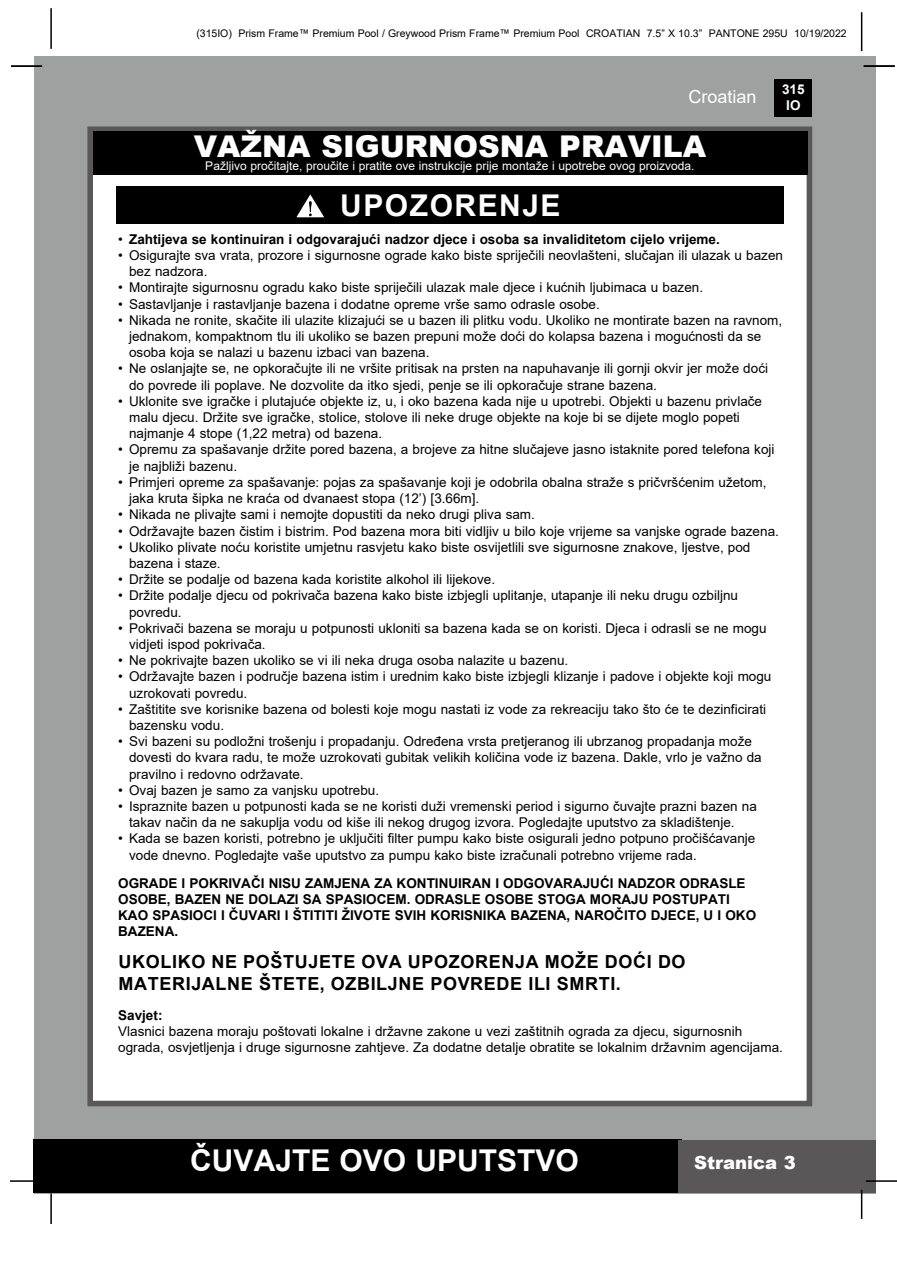
<style>
.page{position:relative;width:897px;height:1264px;background:#fff}
.page>*{position:absolute;margin:0;border:0;box-sizing:border-box;transform-origin:0 0}
.t1{font:900 30px "Arial";color:#fff}
.t2{font:700 30px "Arial";color:#fff}
.t3{font:700 30px "Arial";letter-spacing:.05em;color:#fff}
.t4{font:700 18px/21.6px "Arial";letter-spacing:.035em;color:#000}
.t5{font:900 18px "Arial";color:#fff}
.t6{font:18px "Arial";color:#fff}
.t7{font:13.5px/16.2px "Arial";color:#000}
.t8{font:700 13.5px/16.2px "Arial";color:#000}
.t9{font:700 13.5px/16.2px "Arial";color:#fff;text-align:center}
.t10{font:12px "Arial";color:#fff}
.t11{font:10.5px "Arial";color:#000}
.s1{font-weight:400}
</style>
<div class="page">
<div style="left:34px;top:56px;width:841px;height:1137px;background:#9fa0a0"></div>
<div style="left:774px;top:79px;width:38px;height:38px;background:#000"></div>
<hr style="left:50px;top:8px;width:2px;height:41px;background:#000">
<hr style="left:860px;top:12px;width:2px;height:39px;background:#000">
<div style="left:33px;top:1140px;width:648px;height:53px;background:#000"></div>
<div style="left:678px;top:1140px;width:197px;height:53px;background:#595757"></div>
<hr style="left:865px;top:1180px;width:31px;height:1px;background:#000">
<hr style="left:860px;top:1189px;width:2px;height:30px;background:#000">
<hr style="left:50px;top:1193px;width:2px;height:31px;background:#000">
<hr style="left:10px;top:1180px;width:31px;height:1px;background:#000">
<div style="left:87px;top:126px;width:725px;height:980px;background:#fff;border:6px solid #595757"></div>
<div style="left:93px;top:131px;width:714px;height:44px;background:#000"></div>
<hr style="left:863px;top:65px;width:31px;height:2px;background:#000">
<hr style="left:11px;top:65px;width:31px;height:2px;background:#000">
<div style="left:117px;top:186px;width:667px;height:37px;background:#000"></div>
<svg style="left:296px;top:194px;width:28px;height:24px"></svg>
<p class="t11" style="left:196px;top:26px;width:652px">(315IO) Prism Frame™ Premium Pool / Greywood Prism Frame™ Premium Pool CROATIAN 7.5” X 10.3” PANTONE 295U 10/19/2022</p>
<h2 class="t6" style="left:688px;top:84px;width:70px">Croatian</h2>
<h1 class="t1" style="left:194px;top:124px;width:513px">VAŽNA SIGURNOSNA PRAVILA</h1>
<p class="t10" style="left:205px;top:158px;width:490px">Pažljivo pročitajte, proučite i pratite ove instrukcije prije montaže i upotrebe ovog proizvoda.</p>
<h1 class="t3" style="left:340px;top:184px;width:222px">UPOZORENJE</h1>
<p class="t9" style="left:782px;top:81px;width:24px">315<br>IO</p>
<p class="t8" style="left:118px;top:231px;width:603px"><span class="s1">•</span> Zahtijeva se kontinuiran i odgovarajući nadzor djece i osoba sa invaliditetom cijelo vrijeme.</p>
<p class="t7" style="left:129px;top:247px;width:655px;text-indent:-11px">• Osigurajte sva vrata, prozore i sigurnosne ograde kako biste spriječili neovlašteni, slučajan ili ulazak u bazen bez nadzora.</p>
<p class="t7" style="left:118px;top:279px;width:586px">• Montirajte sigurnosnu ogradu kako biste spriječili ulazak male djece i kućnih ljubimaca u bazen.</p>
<p class="t7" style="left:118px;top:296px;width:483px">• Sastavljanje i rastavljanje bazena i dodatne opreme vrše samo odrasle osobe.</p>
<p class="t7" style="left:129px;top:312px;width:654px;text-indent:-11px">• Nikada ne ronite, skačite ili ulazite klizajući se u bazen ili plitku vodu. Ukoliko ne montirate bazen na ravnom, jednakom, kompaktnom tlu ili ukoliko se bazen prepuni može doći do kolapsa bazena i mogućnosti da se osoba koja se nalazi u bazenu izbaci van bazena.</p>
<p class="t7" style="left:129px;top:360px;width:640px;text-indent:-11px">• Ne oslanjajte se, ne opkoračujte ili ne vršite pritisak na prsten na napuhavanje ili gornji okvir jer može doći do povrede ili poplave. Ne dozvolite da itko sjedi, penje se ili opkoračuje strane bazena.</p>
<p class="t7" style="left:129px;top:393px;width:634px;text-indent:-11px">• Uklonite sve igračke i plutajuće objekte iz, u, i oko bazena kada nije u upotrebi. Objekti u bazenu privlače malu djecu. Držite sve igračke, stolice, stolove ili neke druge objekte na koje bi se dijete moglo popeti najmanje 4 stope (1,22 metra) od bazena.</p>
<p class="t7" style="left:129px;top:441px;width:646px;text-indent:-11px">• Opremu za spašavanje držite pored bazena, a brojeve za hitne slučajeve jasno istaknite pored telefona koji je najbliži bazenu.</p>
<p class="t7" style="left:129px;top:474px;width:639px;text-indent:-11px">• Primjeri opreme za spašavanje: pojas za spašavanje koji je odobrila obalna straže s pričvršćenim užetom, jaka kruta šipka ne kraća od dvanaest stopa (12’) [3.66m].</p>
<p class="t7" style="left:118px;top:506px;width:418px">• Nikada ne plivajte sami i nemojte dopustiti da neko drugi pliva sam.</p>
<p class="t7" style="left:118px;top:522px;width:662px">• Održavajte bazen čistim i bistrim. Pod bazena mora biti vidljiv u bilo koje vrijeme sa vanjske ograde bazena.</p>
<p class="t7" style="left:129px;top:539px;width:622px;text-indent:-11px">• Ukoliko plivate noću koristite umjetnu rasvjetu kako biste osvijetlili sve sigurnosne znakove, ljestve, pod bazena i staze.</p>
<p class="t7" style="left:118px;top:571px;width:378px">• Držite se podalje od bazena kada koristite alkohol ili lijekove.</p>
<p class="t7" style="left:129px;top:587px;width:610px;text-indent:-11px">• Držite podalje djecu od pokrivača bazena kako biste izbjegli uplitanje, utapanje ili neku drugu ozbiljnu povredu.</p>
<p class="t7" style="left:129px;top:620px;width:639px;text-indent:-11px">• Pokrivači bazena se moraju u potpunosti ukloniti sa bazena kada se on koristi. Djeca i odrasli se ne mogu vidjeti ispod pokrivača.</p>
<p class="t7" style="left:118px;top:652px;width:451px">• Ne pokrivajte bazen ukoliko se vi ili neka druga osoba nalazite u bazenu.</p>
<p class="t7" style="left:129px;top:668px;width:643px;text-indent:-11px">• Održavajte bazen i područje bazena istim i urednim kako biste izbjegli klizanje i padove i objekte koji mogu uzrokovati povredu.</p>
<p class="t7" style="left:129px;top:701px;width:638px;text-indent:-11px">• Zaštitite sve korisnike bazena od bolesti koje mogu nastati iz vode za rekreaciju tako što će te dezinficirati bazensku vodu.</p>
<p class="t7" style="left:129px;top:733px;width:634px;text-indent:-11px">• Svi bazeni su podložni trošenju i propadanju. Određena vrsta pretjeranog ili ubrzanog propadanja može dovesti do kvara radu, te može uzrokovati gubitak velikih količina vode iz bazena. Dakle, vrlo je važno da pravilno i redovno održavate.</p>
<p class="t7" style="left:118px;top:782px;width:262px">• Ovaj bazen je samo za vanjsku upotrebu.</p>
<p class="t7" style="left:129px;top:798px;width:629px;text-indent:-11px">• Ispraznite bazen u potpunosti kada se ne koristi duži vremenski period i sigurno čuvajte prazni bazen na takav način da ne sakuplja vodu od kiše ili nekog drugog izvora. Pogledajte uputstvo za skladištenje.</p>
<p class="t7" style="left:129px;top:830px;width:627px;text-indent:-11px">• Kada se bazen koristi, potrebno je uključiti filter pumpu kako biste osigurali jedno potpuno pročišćavanje vode dnevno. Pogledajte vaše uputstvo za pumpu kako biste izračunali potrebno vrijeme rada.</p>
<p class="t8" style="left:118px;top:875px;width:639px">OGRADE I POKRIVAČI NISU ZAMJENA ZA KONTINUIRAN I ODGOVARAJUĆI NADZOR ODRASLE OSOBE, BAZEN NE DOLAZI SA SPASIOCEM. ODRASLE OSOBE STOGA MORAJU POSTUPATI KAO SPASIOCI I ČUVARI I ŠTITITI ŽIVOTE SVIH KORISNIKA BAZENA, NAROČITO DJECE, U I OKO BAZENA.</p>
<h2 class="t4" style="left:118px;top:951px;width:568px">UKOLIKO NE POŠTUJETE OVA UPOZORENJA MOŽE DOĆI DO<br>MATERIJALNE ŠTETE, OZBILJNE POVREDE ILI SMRTI.</h2>
<p class="t8" style="left:118px;top:1007px;width:46px">Savjet:</p>
<p class="t7" style="left:118px;top:1023px;width:666px">Vlasnici bazena moraju poštovati lokalne i državne zakone u vezi zaštitnih ograda za djecu, sigurnosnih ograda, osvjetljenja i druge sigurnosne zahtjeve. Za dodatne detalje obratite se lokalnim državnim agencijama.</p>
<h1 class="t2" style="left:190px;top:1139px;width:390px">ČUVAJTE OVO UPUTSTVO</h1>
<h2 class="t5" style="left:694px;top:1149px;width:103px">Stranica 3</h2>
</div>
